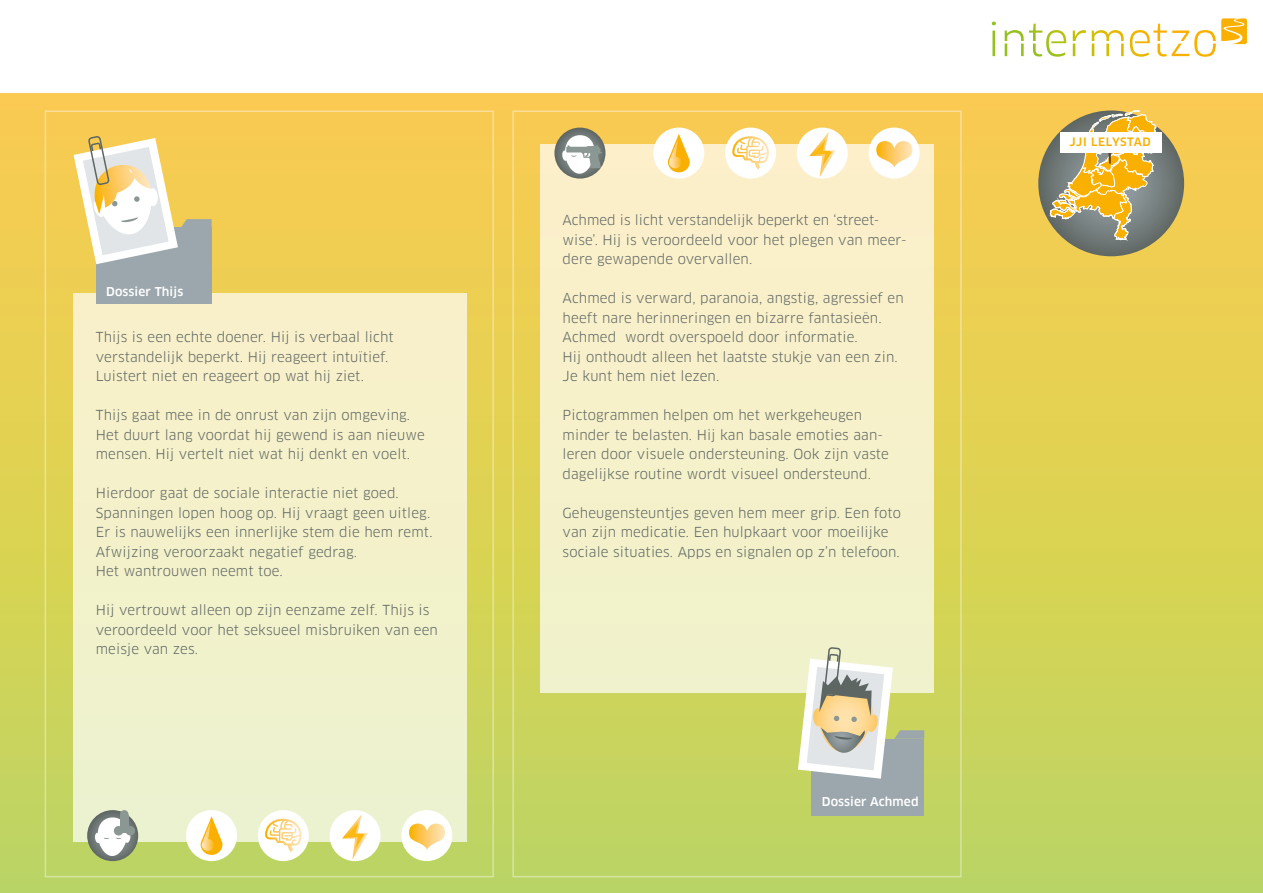
<style>
.page{position:relative;width:1263px;height:893px;background:#fff}
.page>*{position:absolute;margin:0;border:0;box-sizing:border-box;transform-origin:0 0}
.t1{font:13.5px/19.5px "Clan OT";letter-spacing:.01em;color:#5e6663}
.t2{font:500 12px "Clan OT";letter-spacing:.01em;color:#fff}
.t3{font:500 11.4px "Clan OT";letter-spacing:.04em;color:#f9b000}
</style>
<div class="page">
<div style="left:0;top:94px;width:1263px;height:799px;background:linear-gradient(to bottom,#fdcc4e,#bcd760)"></div>
<svg style="left:992px;top:18px;width:255px;height:39px"></svg>
<svg style="left:1038px;top:110px;width:146px;height:146px;background:#6a726e"></svg>
<svg style="left:1050px;top:110px;width:106px;height:130px;background:#bca461"></svg>
<div style="left:1060px;top:132px;width:102px;height:20px;background:#fff"></div>
<div style="left:74px;top:293px;width:393px;height:549px;background:#f3f1ca"></div>
<div style="left:96px;top:228px;width:116px;height:76px;background:#9ca7ad"></div>
<svg style="left:74px;top:136px;width:138px;height:128px"></svg>
<div style="left:540px;top:145px;width:394px;height:548px;background:#f6f1ca"></div>
<div style="left:811px;top:739px;width:113px;height:76px;background:#9ca7ad"></div>
<svg style="left:798px;top:647px;width:126px;height:132px"></svg>
<svg style="left:87px;top:810px;width:51px;height:51px"></svg>
<svg style="left:95px;top:817px;width:36px;height:39px"></svg>
<div style="left:126px;top:826px;width:9px;height:9px;background:#8b9793;border-radius:50%"></div>
<div style="left:114px;top:826px;width:9px;height:9px;background:#8b9793;border-radius:50%"></div>
<div style="left:120px;top:815px;width:9px;height:18px;background:#8b9793"></div>
<div style="left:120px;top:810px;width:9px;height:9px;background:#8b9793;border-radius:50%"></div>
<div style="left:330px;top:810px;width:51px;height:51px;background:#fff;border-radius:50%"></div>
<svg style="left:342px;top:814px;width:26px;height:45px"></svg>
<div style="left:258px;top:810px;width:51px;height:51px;background:#fff;border-radius:50%"></div>
<svg style="left:265px;top:819px;width:37px;height:33px"></svg>
<div style="left:401px;top:810px;width:51px;height:51px;background:#fff;border-radius:50%"></div>
<svg style="left:409px;top:823px;width:36px;height:27px"></svg>
<div style="left:186px;top:810px;width:51px;height:51px;background:#fff;border-radius:50%"></div>
<svg style="left:201px;top:816px;width:21px;height:39px"></svg>
<div style="left:797px;top:128px;width:51px;height:51px;background:#fff;border-radius:50%"></div>
<svg style="left:809px;top:132px;width:26px;height:45px"></svg>
<div style="left:725px;top:128px;width:51px;height:51px;background:#fff;border-radius:50%"></div>
<svg style="left:732px;top:136px;width:37px;height:33px"></svg>
<div style="left:869px;top:128px;width:51px;height:51px;background:#fff;border-radius:50%"></div>
<svg style="left:876px;top:141px;width:36px;height:26px"></svg>
<div style="left:653px;top:128px;width:51px;height:51px;background:#fff;border-radius:50%"></div>
<svg style="left:668px;top:134px;width:22px;height:38px"></svg>
<svg style="left:554px;top:128px;width:51px;height:51px"></svg>
<svg style="left:562px;top:135px;width:40px;height:39px;background:#b7bcb9"></svg>
<p class="t2" style="left:106px;top:285px;width:79px">Dossier Thijs</p>
<p class="t1" style="left:96px;top:327px;width:299px">Thijs is een echte doener. Hij is verbaal licht verstandelijk beperkt. Hij reageert intuïtief.<br>Luistert niet en reageert op wat hij ziet.</p>
<p class="t1" style="left:96px;top:405px;width:330px">Thijs gaat mee in de onrust van zijn omgeving.<br>Het duurt lang voordat hij gewend is aan nieuwe mensen. Hij vertelt niet wat hij denkt en voelt.</p>
<p class="t1" style="left:96px;top:483px;width:338px">Hierdoor gaat de sociale interactie niet goed.<br>Spanningen lopen hoog op. Hij vraagt geen uitleg.<br>Er is nauwelijks een innerlijke stem die hem remt.<br>Afwijzing veroorzaakt negatief gedrag.<br>Het wantrouwen neemt toe.</p>
<p class="t1" style="left:96px;top:600px;width:344px">Hij vertrouwt alleen op zijn eenzame zelf. Thijs is veroordeeld voor het seksueel misbruiken van een meisje van zes.</p>
<p class="t1" style="left:563px;top:211px;width:346px">Achmed is licht verstandelijk beperkt en ‘street&shy;wise’. Hij is veroordeeld voor het plegen van meer&shy;dere gewapende overvallen.</p>
<p class="t1" style="left:563px;top:289px;width:343px">Achmed is verward, paranoia, angstig, agressief en heeft nare herinneringen en bizarre fantasieën.<br>Achmed wordt overspoeld door informatie.<br>Hij onthoudt alleen het laatste stukje van een zin.<br>Je kunt hem niet lezen.</p>
<p class="t1" style="left:563px;top:406px;width:328px">Pictogrammen helpen om het werkgeheugen minder te belasten. Hij kan basale emoties aan&shy;leren door visuele ondersteuning. Ook zijn vaste dagelijkse routine wordt visueel ondersteund.</p>
<p class="t1" style="left:563px;top:503px;width:340px">Geheugensteuntjes geven hem meer grip. Een foto van zijn medicatie. Een hulpkaart voor moeilijke sociale situaties. Apps en signalen op z’n telefoon.</p>
<p class="t2" style="left:822px;top:794px;width:98px">Dossier Achmed</p>
<p class="t3" style="left:1069px;top:136px;width:83px">JJI LELYSTAD</p>
</div>
